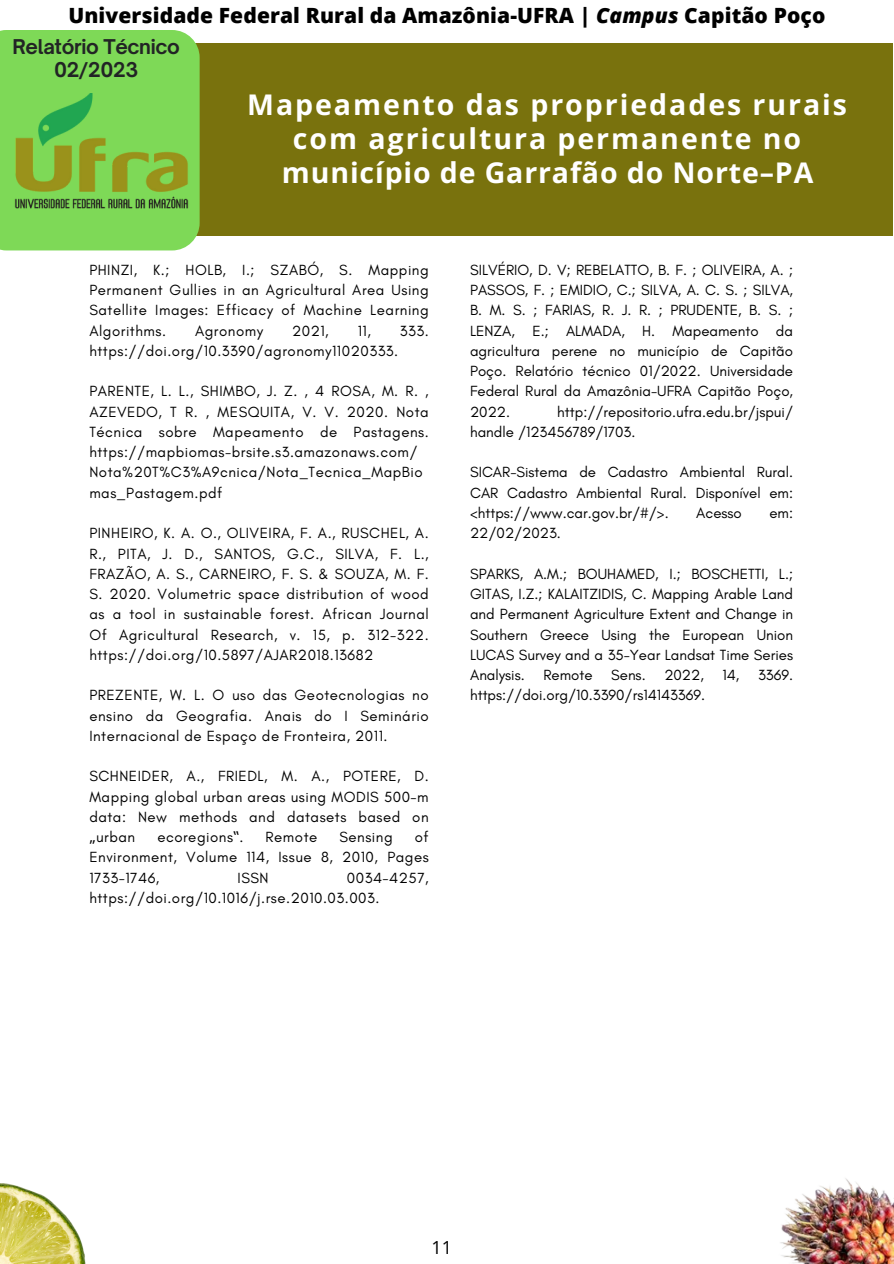
<style>
.page{position:relative;width:894px;height:1264px;background:#fff}
.page>*{position:absolute;margin:0;border:0;box-sizing:border-box;transform-origin:0 0}
.t1{font:700 28.5px/33.8px "Open Sans";letter-spacing:.07em;color:#fff;text-align:center}
.t2{font:700 28.5px "Open Sans";letter-spacing:.03em;color:#fff}
.t3{font:800 21px "Open Sans";letter-spacing:.005em;color:#000}
.t4{font:700 19.5px/22.5px "Open Sauce One";letter-spacing:-.015em;color:#222425;text-align:center}
.t5{font:18px "Open Sans";color:#000}
.t6{font:15px/20.2px "Glacial Indifference";letter-spacing:.035em;color:#000;text-align:justify}
.t7{font:15px/20.2px "Glacial Indifference";color:#000}
.s1{font-style:italic}
.s2{font-family:"Noto Sans"}
</style>
<div class="page">
<div style="left:178px;top:43px;width:714px;height:192px;background:#79720d"></div>
<div style="left:0;top:30px;width:199px;height:220px;background:#7ed957"></div>
<img style="left:3px;top:94px;width:188px;height:123px">
<img style="left:0;top:1183px;width:85px;height:80px">
<img style="left:780px;top:1178px;width:113px;height:85px">
<p class="t3" style="left:68px;top:1px;width:758px">Universidade Federal Rural da Amazônia-UFRA | <span class="s1">Campus</span> Capitão Poço</p>
<p class="t4" style="left:13px;top:36px;width:169px">Relatório Técnico<br>02/2023</p>
<p class="t1" style="left:247px;top:87px;width:601px">Mapeamento das propriedades rurais com agricultura permanente no</p>
<p class="t2" style="left:282px;top:152px;width:532px">município de Garrafão do Norte–PA</p>
<p class="t6" style="left:89px;top:259px;width:341px">PHINZI, K.; HOLB, I.; SZABÓ, S. Mapping Permanent Gullies in an Agricultural Area Using Satellite Images: Efficacy of Machine Learning Algorithms.</p>
<p class="t6" style="left:195px;top:320px;width:70px">Agronomy</p>
<p class="t6" style="left:292px;top:320px;width:38px">2021,</p>
<p class="t6" style="left:357px;top:320px;width:15px">11,</p>
<p class="t6" style="left:399px;top:320px;width:30px">333.</p>
<p class="t6" style="left:89px;top:340px;width:310px">https://doi.org/10.3390/agronomy11020333.</p>
<p class="t6" style="left:89px;top:381px;width:341px;text-align:left">PARENTE, L. L., SHIMBO, J. Z. , 4 ROSA, M. R. , AZEVEDO, T R. , MESQUITA, V. V. 2020. Nota Técnica sobre Mapeamento de Pastagens. https://mapbiomas-brsite.s3.amazonaws.com/ Nota%20T%C3%A9cnica/Nota_Tecnica_MapBio mas_Pastagem.pdf</p>
<p class="t6" style="left:89px;top:523px;width:341px">PINHEIRO, K. A. O., OLIVEIRA, F. A., RUSCHEL, A.<br>R., PITA, J. D., SANTOS, G.C., SILVA, F. L., FRAZÃO, A. S., CARNEIRO, F. S. &amp; SOUZA, M. F.<br>S. 2020. Volumetric space distribution of wood as a tool in sustainable forest. African Journal Of Agricultural Research, v. 15, p. 312-322. https://doi.org/10.5897/AJAR2018.13682</p>
<p class="t6" style="left:89px;top:685px;width:341px">PREZENTE, W. L. O uso das Geotecnologias no ensino da Geografia. Anais do I Seminário Internacional de Espaço de Fronteira, 2011.</p>
<p class="t6" style="left:89px;top:766px;width:341px">SCHNEIDER, A., FRIEDL, M. A., POTERE, D.<br>Mapping global urban areas using MODIS 500-m data: New methods and datasets based on <span class="s2">„</span>urban</p>
<p class="t6" style="left:89px;top:826px;width:341px;text-indent:325px">of Environment, Volume 114, Issue 8, 2010, Pages 1733-1746,</p>
<p class="t6" style="left:157px;top:826px;width:88px">ecoregions<span class="s2">‟</span>.</p>
<p class="t6" style="left:265px;top:826px;width:53px">Remote</p>
<p class="t6" style="left:339px;top:826px;width:55px">Sensing</p>
<p class="t6" style="left:237px;top:867px;width:33px">ISSN</p>
<p class="t6" style="left:89px;top:867px;width:341px;text-indent:257px">0034-4257, https://doi.org/10.1016/j.rse.2010.03.003.</p>
<p class="t6" style="left:470px;top:259px;width:324px">SILVÉRIO, D. V; REBELATTO, B. F. ; OLIVEIRA, A. ; PASSOS, F. ; EMIDIO, C.; SILVA, A. C. S. ; SILVA, B. M. S. ; FARIAS, R. J. R. ; PRUDENTE, B. S. ; LENZA, E.; ALMADA, H. Mapeamento da agricultura perene no município de Capitão Poço. Relatório técnico 01/2022. Universidade Federal Rural da Amazônia-UFRA Capitão Poço, 2022.</p>
<p class="t7" style="left:470px;top:401px;width:324px;text-indent:87px">http://repositorio.ufra.edu.br/jspui/ handle /123456789/1703.</p>
<p class="t6" style="left:470px;top:462px;width:324px">SICAR-Sistema de Cadastro Ambiental Rural.<br>CAR Cadastro Ambiental Rural. Disponível em: &lt;https://www.car.gov.br/#/&gt;.</p>
<p class="t6" style="left:696px;top:502px;width:47px">Acesso</p>
<p class="t6" style="left:769px;top:502px;width:25px">em:</p>
<p class="t6" style="left:470px;top:523px;width:92px">22/02/2023.</p>
<p class="t6" style="left:470px;top:563px;width:324px">SPARKS, A.M.; BOUHAMED, I.; BOSCHETTI, L.; GITAS, I.Z.; KALAITZIDIS, C. Mapping Arable Land and Permanent Agriculture Extent and Change in Southern Greece Using the European Union LUCAS Survey and a 35-Year Landsat Time Series Analysis. Remote Sens. 2022, 14, 3369. https://doi.org/10.3390/rs14143369.</p>
<p class="t5" style="left:431px;top:1234px;width:22px">11</p>
</div>
